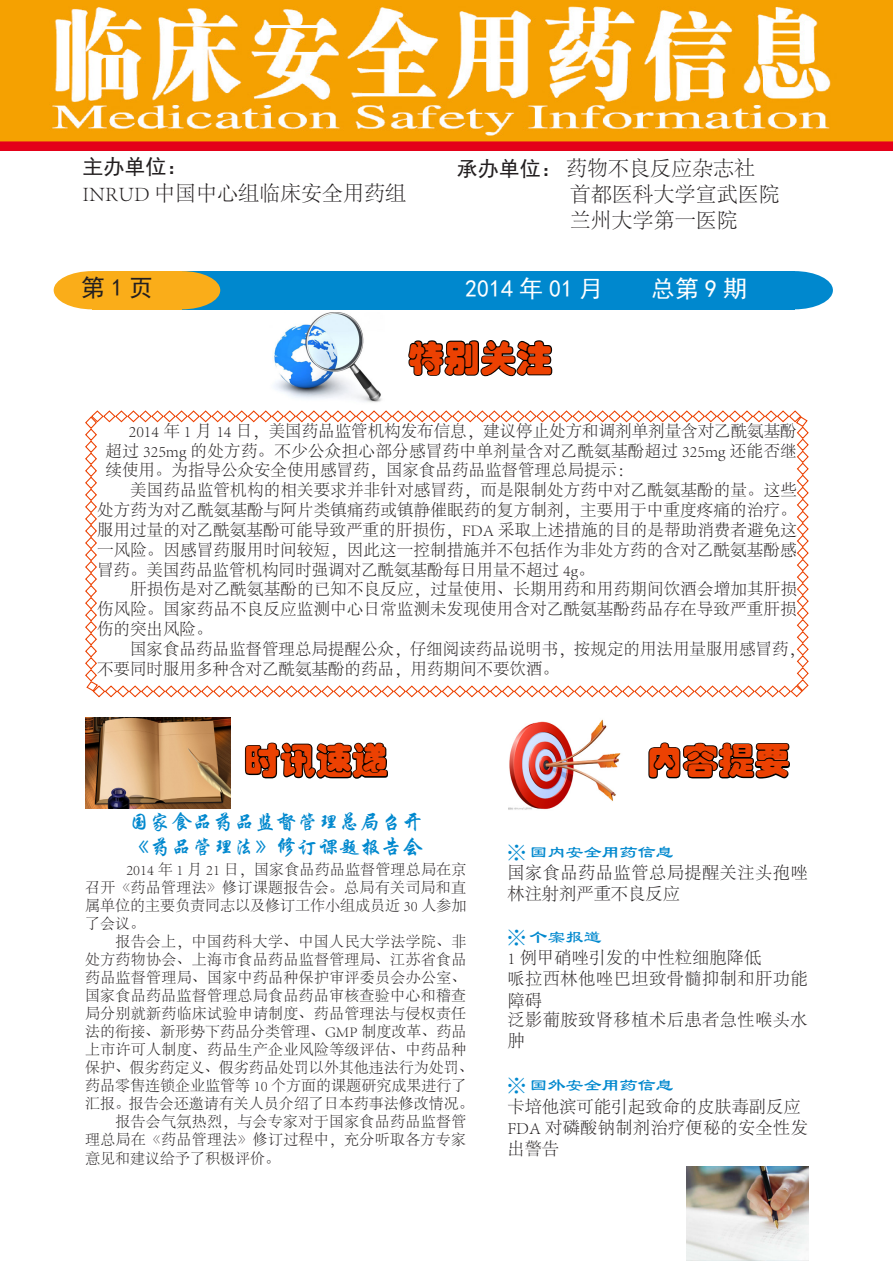
<style>
.page{position:relative;width:893px;height:1263px;background:#fff}
.page>*{position:absolute;margin:0;border:0;box-sizing:border-box;transform-origin:0 0}
.t1{font:36px "ST Hupo";color:#ec4102}
.t2{font:24px "Sim Hei";color:#fff}
.t3{font:24px "Sim Hei";color:#231f20}
.t4{font:300 21px "Adobe Song Std";color:#231f20}
.t5{font:21px "ST Xingkai";color:#0088ce}
.t6{font:21px "Sim Hei";color:#231f20}
.t7{font:18px "Li Su";color:#0088ce}
.t8{font:300 17.25px/21.3px "Adobe Song Std";letter-spacing:.015em;color:#231f20}
.t9{font:300 16.5px/19.8px "Adobe Song Std";color:#231f20;text-align:justify}
.t10{font:300 15px/18px "Adobe Song Std";letter-spacing:.02em;color:#231f20;text-align:justify}
.s1{font-family:"Sim Hei";font-weight:400}
</style>
<div class="page">
<div style="left:182px;top:271px;width:612px;height:38px;background:#0088ce"></div>
<div style="left:54px;top:271px;width:77px;height:38px;background:#faad19;border-radius:50%"></div>
<div style="left:92px;top:271px;width:90px;height:38px;background:#faad19"></div>
<div style="left:143px;top:271px;width:77px;height:38px;background:#faad19;border-radius:50%"></div>
<div style="left:756px;top:271px;width:77px;height:38px;background:#0088ce;border-radius:50%"></div>
<img style="left:0;top:0;width:893px;height:151px">
<svg style="left:408px;top:340px;width:145px;height:37px"></svg>
<img style="left:274px;top:312px;width:108px;height:91px">
<svg style="left:85px;top:410px;width:724px;height:400px"></svg>
<img style="left:686px;top:1166px;width:123px;height:94px">
<p class="t6" style="left:83px;top:156px;width:106px">主办单位：</p>
<p class="t4" style="left:83px;top:182px;width:325px">INRUD 中国中心组临床安全用药组</p>
<p class="t4" style="left:457px;top:157px;width:300px"><span class="s1">承办单位：</span> 药物不良反应杂志社</p>
<p class="t4" style="left:570px;top:183px;width:211px">首都医科大学宣武医院</p>
<p class="t4" style="left:570px;top:209px;width:169px">兰州大学第一医院</p>
<p class="t3" style="left:81px;top:275px;width:73px">第1页</p>
<p class="t2" style="left:465px;top:276px;width:139px">2014 年 01 月</p>
<p class="t2" style="left:651px;top:276px;width:97px">总第9期</p>
<p class="t1" style="left:408px;top:340px;width:145px">特别关注</p>
<p class="t9" style="left:106px;top:422px;width:693px;text-indent:23px">2014 年 1 月 14 日，美国药品监管机构发布信息，建议停止处方和调剂单剂量含对乙酰氨基酚超过 325mg 的处方药。不少公众担心部分感冒药中单剂量含对乙酰氨基酚超过 325mg 还能否继续使用。为指导公众安全使用感冒药，国家食品药品监督管理总局提示：</p>
<p class="t9" style="left:97px;top:481px;width:701px">　　美国药品监管机构的相关要求并非针对感冒药，而是限制处方药中对乙酰氨基酚的量。这些处方药为对乙酰氨基酚与阿片类镇痛药或镇静催眠药的复方制剂，主要用于中重度疼痛的治疗。服用过量的对乙酰氨基酚可能导致严重的肝损伤，FDA 采取上述措施的目的是帮助消费者避免这一风险。因感冒药服用时间较短，因此这一控制措施并不包括作为非处方药的含对乙酰氨基酚感冒药。美国药品监管机构同时强调对乙酰氨基酚每日用量不超过 4g。</p>
<p class="t9" style="left:97px;top:580px;width:701px">　　肝损伤是对乙酰氨基酚的已知不良反应，过量使用、长期用药和用药期间饮酒会增加其肝损伤风险。国家药品不良反应监测中心日常监测未发现使用含对乙酰氨基酚药品存在导致严重肝损伤的突出风险。</p>
<p class="t9" style="left:97px;top:639px;width:709px">　　国家食品药品监督管理总局提醒公众，仔细阅读药品说明书，按规定的用法用量服用感冒药，不要同时服用多种含对乙酰氨基酚的药品，用药期间不要饮酒。</p>
<p class="t1" style="left:244px;top:742px;width:145px">时讯速递</p>
<p class="t5" style="left:129px;top:811px;width:296px">国家食品药品监督管理总局召开</p>
<p class="t5" style="left:129px;top:836px;width:296px">《药品管理法》修订课题报告会</p>
<p class="t10" style="left:85px;top:861px;width:383px;text-indent:41px">2014 年 1 月 21 日，国家食品药品监督管理总局在京召开《药品管理法》修订课题报告会。总局有关司局和直属单位的主要负责同志以及修订工作小组成员近 30 人参加了会议。</p>
<p class="t10" style="left:85px;top:933px;width:390px;text-align:left">　　报告会上，中国药科大学、中国人民大学法学院、非处方药物协会、上海市食品药品监督管理局、江苏省食品药品监督管理局、国家中药品种保护审评委员会办公室、国家食品药品监督管理总局食品药品审核查验中心和稽查局分别就新药临床试验申请制度、药品管理法与侵权责任法的衔接、新形势下药品分类管理、GMP 制度改革、药品上市许可人制度、药品生产企业风险等级评估、中药品种保护、假劣药定义、假劣药品处罚以外其他违法行为处罚、药品零售连锁企业监管等 10 个方面的课题研究成果进行了汇报。报告会还邀请有关人员介绍了日本药事法修改情况。</p>
<p class="t10" style="left:85px;top:1113px;width:383px">　　报告会气氛热烈，与会专家对于国家食品药品监督管理总局在《药品管理法》修订过程中，充分听取各方专家意见和建议给予了积极评价。</p>
<p class="t1" style="left:646px;top:742px;width:145px">内容提要</p>
<p class="t7" style="left:507px;top:842px;width:168px">※ 国内安全用药信息</p>
<p class="t8" style="left:507px;top:863px;width:302px">国家食品药品监管总局提醒关注头孢唑林注射剂严重不良反应</p>
<p class="t7" style="left:507px;top:927px;width:96px">※ 个案报道</p>
<p class="t8" style="left:507px;top:948px;width:255px">1 例甲硝唑引发的中性粒细胞降低</p>
<p class="t8" style="left:507px;top:969px;width:302px">哌拉西林他唑巴坦致骨髓抑制和肝功能障碍</p>
<p class="t8" style="left:507px;top:1010px;width:302px">泛影葡胺致肾移植术后患者急性喉头水肿</p>
<p class="t7" style="left:507px;top:1076px;width:168px">※ 国外安全用药信息</p>
<p class="t8" style="left:507px;top:1096px;width:295px">卡培他滨可能引起致命的皮肤毒副反应</p>
<p class="t8" style="left:507px;top:1118px;width:302px">FDA 对磷酸钠制剂治疗便秘的安全性发出警告</p>
</div>
